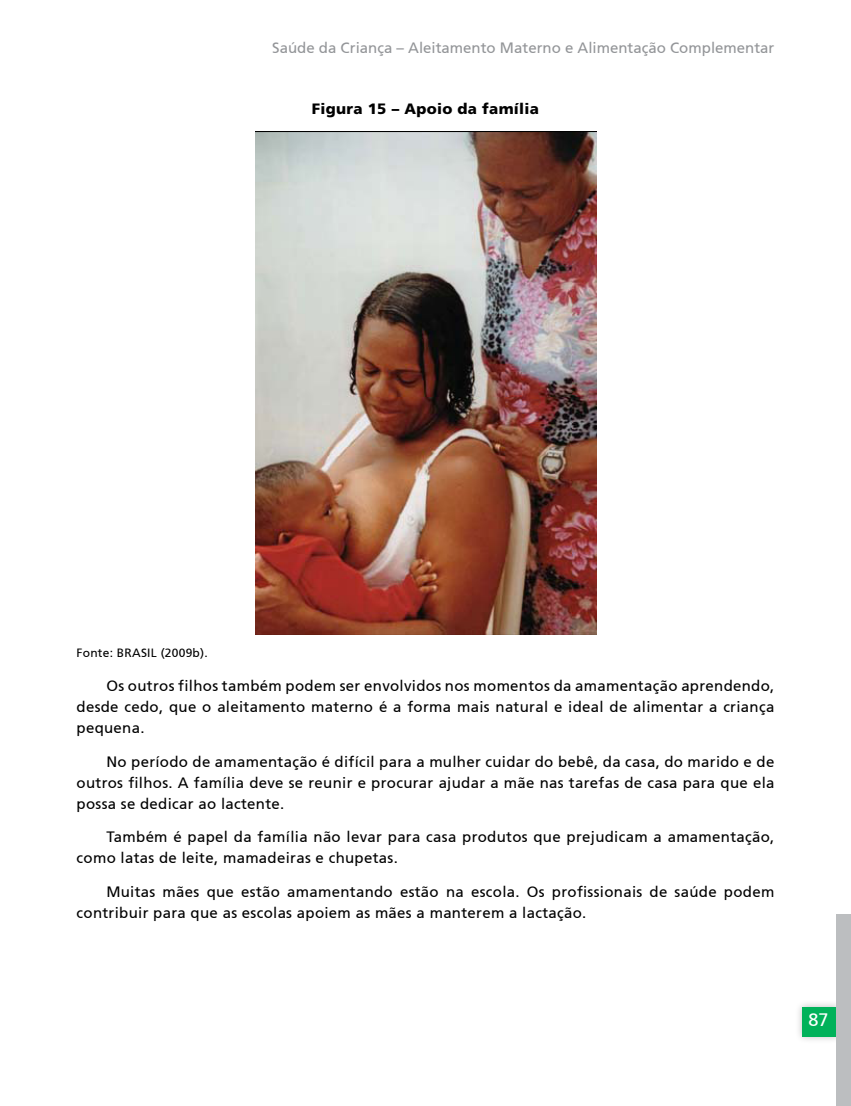
<style>
.page{position:relative;width:851px;height:1106px;background:#fff}
.page>*{position:absolute;margin:0;border:0;box-sizing:border-box;transform-origin:0 0}
.t1{font:18px "Frutiger 55 Roman";color:#fff}
.t2{font:15px/21px "Frutiger 55 Roman";letter-spacing:.02em;color:#000;text-align:justify}
.t3{font:15px "Frutiger 55 Roman";color:#939598}
.t4{font:900 15px "Frutiger";letter-spacing:.02em;color:#000}
.t5{font:12px "Frutiger 55 Roman";letter-spacing:.02em;color:#000}
</style>
<div class="page">
<div style="left:794px;top:999px;width:52px;height:44px;background:#000;opacity:.25"></div>
<div style="left:802px;top:1006px;width:36px;height:30px;background:#00b25a"></div>
<div style="left:836px;top:914px;width:14px;height:192px;background:#bcbec0"></div>
<img style="left:256px;top:131px;width:340px;height:503px">
<p class="t3" style="left:272px;top:39px;width:503px">Saúde da Criança – Aleitamento Materno e Alimentação Complementar</p>
<p class="t4" style="left:312px;top:100px;width:229px">Figura 15 – Apoio da família</p>
<p class="t5" style="left:77px;top:646px;width:133px">Fonte: BRASIL (2009b).</p>
<p class="t2" style="left:77px;top:675px;width:699px;text-indent:30px">Os outros filhos também podem ser envolvidos nos momentos da amamentação aprendendo, desde cedo, que o aleitamento materno é a forma mais natural e ideal de alimentar a criança pequena.</p>
<p class="t2" style="left:77px;top:751px;width:699px;text-indent:30px">No período de amamentação é difícil para a mulher cuidar do bebê, da casa, do marido e de outros filhos. A família deve se reunir e procurar ajudar a mãe nas tarefas de casa para que ela possa se dedicar ao lactente.</p>
<p class="t2" style="left:77px;top:826px;width:699px;text-indent:30px">Também é papel da família não levar para casa produtos que prejudicam a amamentação, como latas de leite, mamadeiras e chupetas.</p>
<p class="t2" style="left:77px;top:881px;width:699px;text-indent:30px">Muitas mães que estão amamentando estão na escola. Os profissionais de saúde podem contribuir para que as escolas apoiem as mães a manterem a lactação.</p>
<p class="t1" style="left:808px;top:1009px;width:22px">87</p>
</div>
